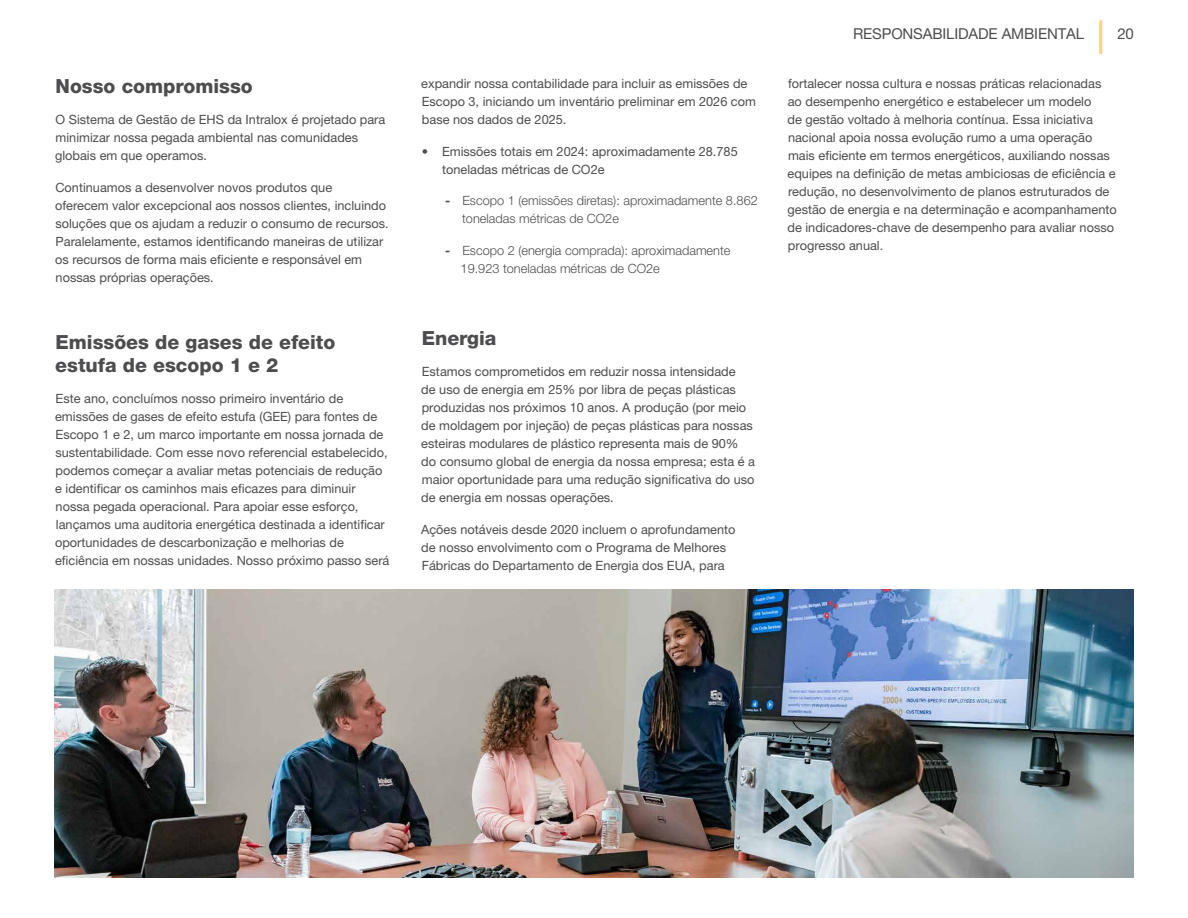
<style>
.page{position:relative;width:1188px;height:918px;background:#fff}
.page>*{position:absolute;margin:0;border:0;box-sizing:border-box;transform-origin:0 0}
.t1{font:800 19.5px/22.5px "Helvetica Neue LT Pro";color:#4d4d4f}
.t2{font:15px "Helvetica Neue LT Pro";letter-spacing:-.01em;color:#4d4d4f}
.t3{font:12.75px/18px "Helvetica Neue LT Pro";color:#4d4d4f}
.t4{font:300 12.75px/18px "Helvetica Neue LT Pro";color:#4d4d4f}
.t5{font:300 12.75px/18px "Helvetica Neue LT Pro";color:#4d4e4f}
.s1{font-weight:700}
</style>
<div class="page">
<hr style="left:1099px;top:20px;width:3px;height:34px;background:#ffd081">
<img style="left:55px;top:590px;width:1078px;height:288px">
<h1 class="t1" style="left:56px;top:75px;width:199px">Nosso compromisso</h1>
<p class="t3" style="left:55px;top:111px;width:332px">O Sistema de Gestão de EHS da Intralox é projetado para minimizar nossa pegada ambiental nas comunidades globais em que operamos.</p>
<p class="t3" style="left:55px;top:178px;width:335px">Continuamos a desenvolver novos produtos que<br>oferecem valor excepcional aos nossos clientes, incluindo soluções que os ajudam a reduzir o consumo de recursos.<br>Paralelamente, estamos identificando maneiras de utilizar os recursos de forma mais eficiente e responsável em nossas próprias operações.</p>
<h1 class="t1" style="left:55px;top:331px;width:282px">Emissões de gases de efeito estufa de escopo 1 e 2</h1>
<p class="t3" style="left:55px;top:390px;width:336px">Este ano, concluímos nosso primeiro inventário de emissões de gases de efeito estufa (GEE) para fontes de Escopo 1 e 2, um marco importante em nossa jornada de sustentabilidade. Com esse novo referencial estabelecido, podemos começar a avaliar metas potenciais de redução e identificar os caminhos mais eficazes para diminuir nossa pegada operacional. Para apoiar esse esforço, lançamos uma auditoria energética destinada a identificar oportunidades de descarbonização e melhorias de eficiência em nossas unidades. Nosso próximo passo será</p>
<p class="t3" style="left:421px;top:74px;width:336px">expandir nossa contabilidade para incluir as emissões de<br>Escopo 3, iniciando um inventário preliminar em 2026 com base nos dados de 2025.</p>
<p class="t3" style="left:442px;top:142px;width:297px;text-indent:-20px">• Emissões totais em 2024: aproximadamente 28.785 toneladas métricas de CO2e</p>
<p class="t5" style="left:462px;top:191px;width:297px;text-indent:-17px"><span class="s1">-</span> Escopo 1 (emissões diretas): aproximadamente 8.862 toneladas métricas de CO2e</p>
<p class="t4" style="left:461px;top:241px;width:271px;text-indent:-15px"><span class="s1">-</span> Escopo 2 (energia comprada): aproximadamente<br>19.923 toneladas métricas de CO2e</p>
<h1 class="t1" style="left:422px;top:326px;width:76px">Energia</h1>
<p class="t3" style="left:421px;top:362px;width:335px">Estamos comprometidos em reduzir nossa intensidade<br>de uso de energia em 25% por libra de peças plásticas produzidas nos próximos 10 anos. A produção (por meio de moldagem por injeção) de peças plásticas para nossas esteiras modulares de plástico representa mais de 90% do consumo global de energia da nossa empresa; esta é a maior oportunidade para uma redução significativa do uso de energia em nossas operações.</p>
<p class="t3" style="left:421px;top:520px;width:316px">Ações notáveis desde 2020 incluem o aprofundamento de nosso envolvimento com o Programa de Melhores<br>Fábricas do Departamento de Energia dos EUA, para</p>
<p class="t2" style="left:853px;top:25px;width:232px">RESPONSABILIDADE AMBIENTAL</p>
<p class="t2" style="left:1117px;top:25px;width:18px">20</p>
<p class="t3" style="left:788px;top:74px;width:331px">fortalecer nossa cultura e nossas práticas relacionadas ao desempenho energético e estabelecer um modelo<br>de gestão voltado à melhoria contínua. Essa iniciativa nacional apoia nossa evolução rumo a uma operação mais eficiente em termos energéticos, auxiliando nossas equipes na definição de metas ambiciosas de eficiência e redução, no desenvolvimento de planos estruturados de gestão de energia e na determinação e acompanhamento de indicadores‑chave de desempenho para avaliar nosso progresso anual.</p>
</div>
